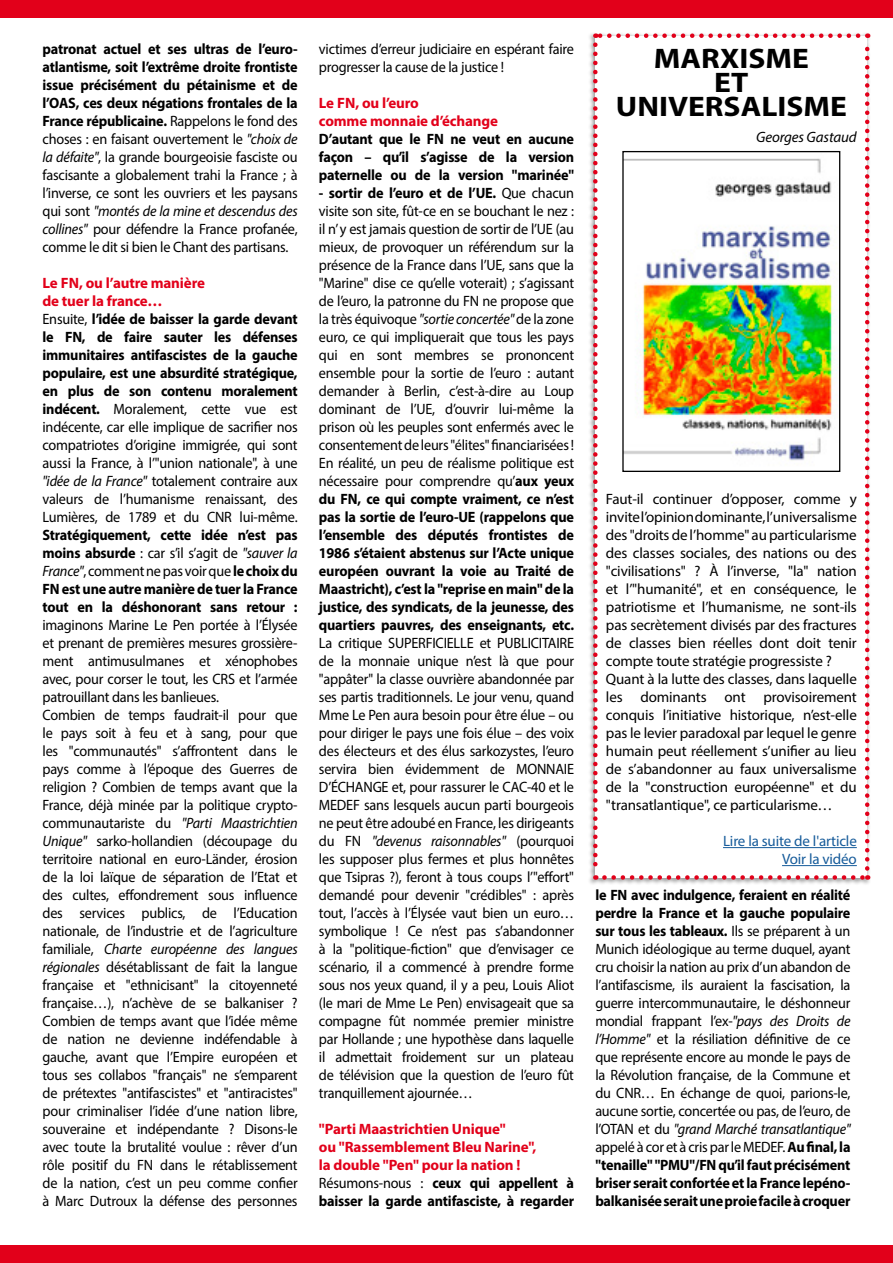
<style>
.page{position:relative;width:893px;height:1263px;background:#fff}
.page>*{position:absolute;margin:0;border:0;box-sizing:border-box;transform-origin:0 0}
.t1{font:700 28.35px/24px "Myriad Pro";color:#000;text-align:center;scale:1.11 1}
.t2{font:15px/18px "Myriad Pro";letter-spacing:-.015em;color:#000;text-align:justify;scale:.95 1}
.t3{font:15px/18px "Myriad Pro";letter-spacing:-.015em;color:#000}
.t4{font:700 15px/18px "Myriad Pro";letter-spacing:-.015em;color:#000;text-align:justify;scale:.95 1}
.t5{font:700 15px/18px "Myriad Pro";letter-spacing:-.01em;color:#e2001a}
.t6{font:15px/18px "Myriad Pro";letter-spacing:-.01em;color:#165b9a;text-align:right}
.t7{font:italic 15px "Myriad Pro";letter-spacing:-.01em;color:#000}
.s1{font-weight:700}
.s2{font-style:italic}
.s3{font-weight:700;color:#e2001a}
.s4{font-weight:400}
.s5{font-weight:400;font-style:italic}
.s6{font-weight:400;color:#000}
.s7{color:#000}
</style>
<div class="page">
<div style="left:587px;top:32px;width:284px;height:853px;background:#000;opacity:.4"></div>
<div style="left:595px;top:36px;width:272px;height:841px;background:#fff"></div>
<svg style="left:593px;top:45px;width:5px;height:835px"></svg>
<svg style="left:604px;top:875px;width:264px;height:5px"></svg>
<svg style="left:865px;top:33px;width:4px;height:835px"></svg>
<svg style="left:595px;top:33px;width:263px;height:5px"></svg>
<div style="left:0;top:1246px;width:893px;height:17px;background:#e2001a"></div>
<div style="left:0;top:0;width:893px;height:17px;background:#e2001a"></div>
<hr style="left:723px;top:847px;width:134px;height:1px;background:#165b9a">
<hr style="left:782px;top:865px;width:75px;height:1px;background:#165b9a">
<img style="left:624px;top:158px;width:213px;height:303px">
<div style="left:622px;top:151px;width:218px;height:321px;border:1px solid #000"></div>
<p class="t2" style="left:43px;top:40px;width:270px"><span class="s1">patronat actuel et ses ultras de l’euro&shy;atlantisme, soit l’extrême droite frontiste issue précisément du pétainisme et de l’OAS, ces deux négations frontales de la France républicaine.</span> Rappelons le fond des choses : en faisant ouvertement le <span class="s2">"choix de la défaite"</span>, la grande bourgeoisie fasciste ou fascisante a globalement trahi la France ; à l’inverse, ce sont les ouvriers et les paysans qui sont <span class="s2">"montés de la mine et descendus des collines"</span> pour défendre la France profanée, comme le dit si bien le Chant des partisans.</p>
<p class="t2" style="left:43px;top:274px;width:270px;text-align:left"><span class="s3">Le FN, ou l’autre manière<br>de tuer la france…<br></span>Ensuite, <span class="s1">l’idée de baisser la garde devant le FN, de faire sauter les défenses immunitaires antifascistes de la gauche populaire, est une absurdité stratégique, en plus de son contenu moralement indécent.</span> Moralement, cette vue est indécente, car elle implique de sacrifier nos compatriotes d’origine immigrée, qui sont aussi la France, à l’"union nationale", à une <span class="s2">"idée de la France"</span> totalement contraire aux valeurs de l’humanisme renaissant, des Lumières, de 1789 et du CNR lui-même.</p>
<p class="t4" style="left:43px;top:525px;width:270px">Stratégiquement, cette idée n’est pas moins absurde <span class="s4">: car s’il s’agit de</span> <span class="s5">"sauver la France"</span><span class="s4">, comment ne pas voir que</span> le choix du FN est une autre manière de tuer la France tout en la déshonorant sans retour :</p>
<p class="t2" style="left:43px;top:616px;width:270px;text-align:left">imaginons Marine Le Pen portée à l’Élysée et prenant de premières mesures grossière&shy;ment antimusulmanes et xénophobes avec, pour corser le tout, les CRS et l’armée patrouillant dans les banlieues.<br>Combien de temps faudrait-il pour que le pays soit à feu et à sang, pour que les "communautés" s’affrontent dans le pays comme à l’époque des Guerres de religion ? Combien de temps avant que la France, déjà minée par la politique crypto&shy;communautariste du <span class="s2">"Parti Maastrichtien Unique"</span> sarko-hollandien (découpage du territoire national en euro-Länder, érosion de la loi laïque de séparation de l’Etat et des cultes, effondrement sous influence des services publics, de l’Education nationale, de l’industrie et de l’agriculture familiale, <span class="s2">Charte européenne des langues régionales</span> désétablissant de fait la langue française et "ethnicisant" la citoyenneté française…), n’achève de se balkaniser ?<br>Combien de temps avant que l’idée même de nation ne devienne indéfendable à gauche, avant que l’Empire européen et tous ses collabos "français" ne s’emparent de prétextes "antifascistes" et "antiracistes" pour criminaliser l’idée d’une nation libre, souveraine et indépendante ? Disons-le avec toute la brutalité voulue : rêver d’un rôle positif du FN dans le rétablissement de la nation, c’est un peu comme confier à Marc Dutroux la défense des personnes</p>
<p class="t2" style="left:319px;top:40px;width:270px">victimes d’erreur judiciaire en espérant faire progresser la cause de la justice !</p>
<p class="t5" style="left:319px;top:93px;width:181px">Le FN, ou l’euro<br>comme monnaie d’échange</p>
<p class="t4" style="left:319px;top:129px;width:270px">D’autant que le FN ne veut en aucune façon – qu’il s’agisse de la version paternelle ou de la version "marinée"</p>
<p class="t2" style="left:319px;top:184px;width:270px"><span class="s1">- sortir de l’euro et de l’UE.</span> Que chacun visite son site, fût-ce en se bouchant le nez : il n’ y est jamais question de sortir de l’UE (au mieux, de provoquer un référendum sur la présence de la France dans l’UE, sans que la "Marine" dise ce qu’elle voterait) ; s’agissant de l’euro, la patronne du FN ne propose que la très équivoque <span class="s2">"sortie concertée"</span> de la zone euro, ce qui impliquerait que tous les pays qui en sont membres se prononcent ensemble pour la sortie de l’euro : autant demander à Berlin, c’est-à-dire au Loup dominant de l’UE, d’ouvrir lui-même la prison où les peuples sont enfermés avec le consentement de leurs "élites" financiarisées !<br>En réalité, un peu de réalisme politique est nécessaire pour comprendre qu’<span class="s1">aux yeux du FN, ce qui compte vraiment, ce n’est pas la sortie de l’euro-UE (rappelons que l’ensemble des députés frontistes de 1986 s’étaient abstenus sur l’Acte unique européen ouvrant la voie au Traité de Maastricht), c’est la "reprise en main" de la justice, des syndicats, de la jeunesse, des quartiers pauvres, des enseignants, etc.</span></p>
<p class="t2" style="left:319px;top:634px;width:270px">La critique SUPERFICIELLE et PUBLICITAIRE de la monnaie unique n’est là que pour "appâter" la classe ouvrière abandonnée par ses partis traditionnels. Le jour venu, quand Mme Le Pen aura besoin pour être élue – ou pour diriger le pays une fois élue – des voix des électeurs et des élus sarkozystes, l’euro servira bien évidemment de MONNAIE D’ÉCHANGE et, pour rassurer le CAC-40 et le MEDEF sans lesquels aucun parti bourgeois ne peut être adoubé en France, les dirigeants du FN <span class="s2">"devenus raisonnables"</span> (pourquoi les supposer plus fermes et plus honnêtes que Tsipras ?), feront à tous coups l’"effort" demandé pour devenir "crédibles" : après tout, l’accès à l’Élysée vaut bien un euro… symbolique ! Ce n’est pas s’abandonner à la "politique-fiction" que d’envisager ce scénario, il a commencé à prendre forme sous nos yeux quand, il y a peu, Louis Aliot (le mari de Mme Le Pen) envisageait que sa compagne fût nommée premier ministre par Hollande ; une hypothèse dans laquelle il admettait froidement sur un plateau de télévision que la question de l’euro fût tranquillement ajournée…</p>
<p class="t5" style="left:319px;top:1119px;width:257px">"Parti Maastrichtien Unique"<br>ou "Rassemblement Bleu Narine",<br>la double "Pen" pour la nation !<br><span class="s6">Résumons-nous :</span> <span class="s7">ceux qui appellent à baisser la garde antifasciste, à regarder</span></p>
<h1 class="t1" style="left:616px;top:46px;width:210px">MARXISME<br>ET<br>UNIVERSALISME</h1>
<p class="t7" style="left:756px;top:128px;width:102px">Georges Gastaud</p>
<p class="t3" style="left:606px;top:490px;width:252px">Faut-il continuer d’opposer, comme y invite l’opinion dominante, l’universalisme des "droits de l’homme" au particularisme des classes sociales, des nations ou des "civilisations" ? À l’inverse, "la" nation et l’"humanité", et en conséquence, le patriotisme et l’humanisme, ne sont-ils pas secrètement divisés par des fractures de classes bien réelles dont doit tenir compte toute stratégie progressiste ?<br>Quant à la lutte des classes, dans laquelle les dominants ont provisoirement conquis l’initiative historique, n’est-elle pas le levier paradoxal par lequel le genre humain peut réellement s’unifier au lieu de s’abandonner au faux universalisme de la "construction européenne" et du "transatlantique", ce particularisme…</p>
<p class="t6" style="left:723px;top:832px;width:135px">Lire la suite de l'article<br>Voir la vidéo</p>
<p class="t2" style="left:595px;top:886px;width:270px"><span class="s1">le FN avec indulgence, feraient en réalité perdre la France et la gauche populaire sur tous les tableaux.</span> Ils se préparent à un Munich idéologique au terme duquel, ayant cru choisir la nation au prix d’un abandon de l’antifascisme, ils auraient la fascisation, la guerre intercommunautaire, le déshonneur mondial frappant l’ex-<span class="s2">"pays des Droits de l’Homme"</span> et la résiliation définitive de ce que représente encore au monde le pays de la Révolution française, de la Commune et du CNR… En échange de quoi, parions-le, aucune sortie, concertée ou pas, de l’euro, de l’OTAN et du <span class="s2">"grand Marché transatlantique" </span>appelé à cor et à cris par le MEDEF. <span class="s1">Au final, la "tenaille" "PMU"/FN qu’il faut précisément briser serait confortée et la France lepéno&shy;balkanisée serait une proie facile à croquer</span></p>
</div>
